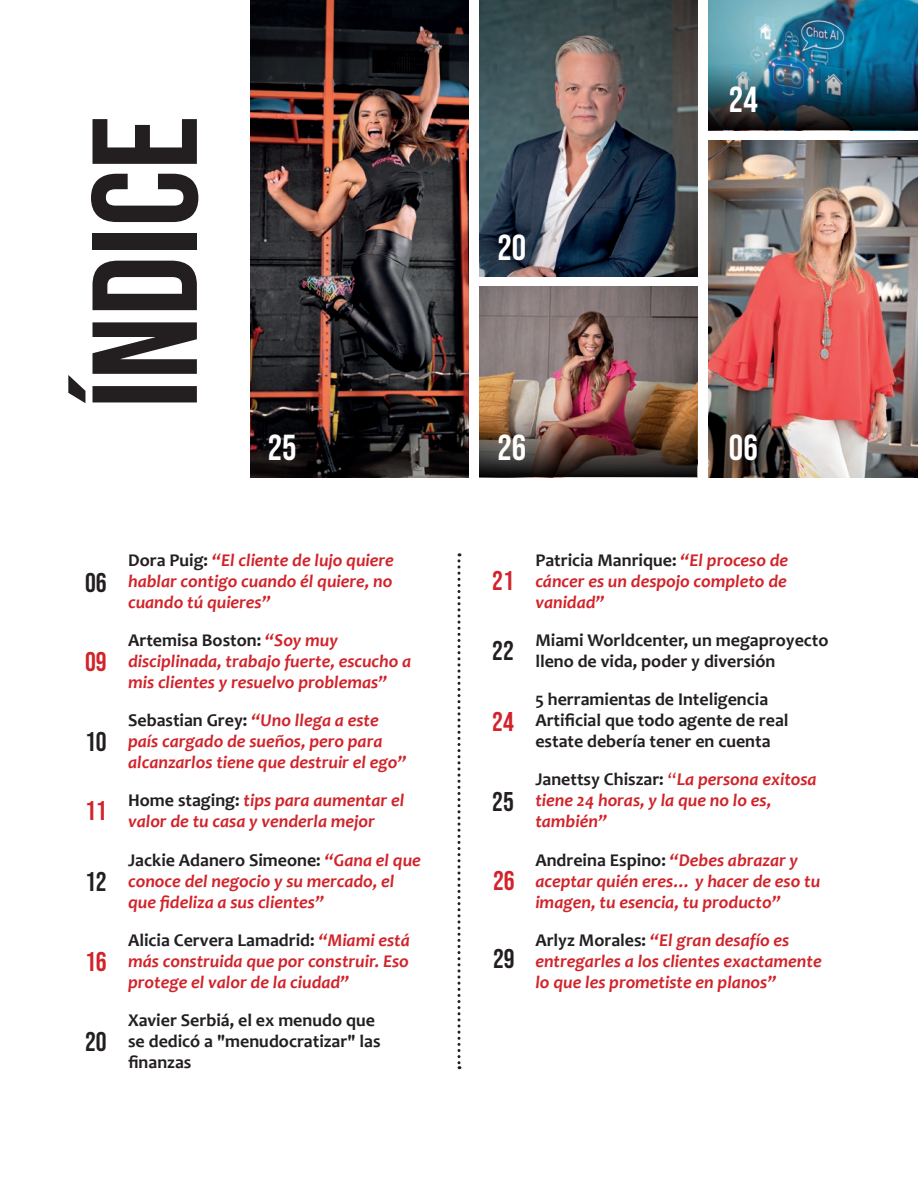
<style>
.page{position:relative;width:918px;height:1188px;background:#fff}
.page>*{position:absolute;margin:0;border:0;box-sizing:border-box;transform-origin:0 0}
.t1{font:149.1px "Bebas Neue";color:#231f20}
.t2{font:36px "Bebas Neue";color:#fff}
.t3{font:27px "Bebas Neue";color:#231f20}
.t4{font:27px "Bebas Neue";color:#d3222b}
.t5{font:27px "Bebas Neue";color:#d2222a}
.t6{font:27px "Bebas Neue";color:#d1232a}
.t7{font:italic 700 18px/21px "Candara";color:#d1232a}
.t8{font:700 18px/21px "Candara";color:#231f20}
.s1{font-style:normal;color:#231f20}
.s2{font-weight:400;font-style:normal}
</style>
<div class="page">
<img style="left:708px;top:0;width:210px;height:19px">
<img style="left:479px;top:287px;width:218px;height:79px">
<img style="left:708px;top:141px;width:210px;height:336px">
<img style="left:251px;top:0;width:218px;height:477px">
<img style="left:479px;top:0;width:218px;height:276px">
<img style="left:708px;top:19px;width:210px;height:111px">
<img style="left:479px;top:366px;width:218px;height:111px">
<svg style="left:458px;top:553px;width:2px;height:516px"></svg>
<h1 class="t1" style="left:61px;top:409px;width:294px;rotate:-90deg">Índice</h1>
<h2 class="t2" style="left:268px;top:427px;width:30px">25</h2>
<h3 class="t3" style="left:85px;top:567px;width:23px">06</h3>
<h3 class="t6" style="left:85px;top:646px;width:23px">09</h3>
<h3 class="t3" style="left:85px;top:726px;width:23px">10</h3>
<h3 class="t5" style="left:85px;top:795px;width:23px">11</h3>
<h3 class="t3" style="left:85px;top:866px;width:23px">12</h3>
<h3 class="t5" style="left:85px;top:946px;width:23px">16</h3>
<h3 class="t3" style="left:85px;top:1026px;width:23px">20</h3>
<p class="t7" style="left:128px;top:550px;width:267px;text-align:justify"><span class="s1">Dora Puig:</span> “El cliente de lujo quiere hablar contigo cuando él quiere, no cuando tú quieres”</p>
<p class="t7" style="left:128px;top:630px;width:285px"><span class="s1">Artemisa Boston:</span> “Soy muy disciplinada, trabajo fuerte, escucho a mis clientes y resuelvo problemas”</p>
<p class="t7" style="left:128px;top:710px;width:280px"><span class="s1">Sebastian Grey:</span> “Uno llega a este país cargado de sueños, pero para alcanzarlos tiene que destruir el ego”</p>
<p class="t7" style="left:128px;top:790px;width:278px"><span class="s1">Home staging:</span> tips para aumentar el valor de tu casa y venderla mejor</p>
<p class="t7" style="left:128px;top:849px;width:294px"><span class="s1">Jackie Adanero Simeone:</span> “Gana el que conoce del negocio y su mercado, el que fideliza a sus clientes”</p>
<p class="t7" style="left:128px;top:929px;width:283px;text-align:justify"><span class="s1">Alicia Cervera Lamadrid:</span> “Miami está más construida que por construir. Eso protege el valor de la ciudad”</p>
<p class="t8" style="left:128px;top:1009px;width:254px">Xavier Serbiá, el ex menudo que se dedicó a "menudocratizar" las finanzas</p>
<h2 class="t2" style="left:498px;top:227px;width:30px">20</h2>
<h2 class="t2" style="left:729px;top:79px;width:30px">24</h2>
<h2 class="t2" style="left:498px;top:427px;width:30px">26</h2>
<h2 class="t2" style="left:729px;top:427px;width:30px">06</h2>
<h3 class="t4" style="left:492px;top:566px;width:23px">21</h3>
<h3 class="t3" style="left:492px;top:635px;width:23px">22</h3>
<h3 class="t4" style="left:492px;top:706px;width:23px">24</h3>
<h3 class="t3" style="left:492px;top:786px;width:23px">25</h3>
<h3 class="t4" style="left:493px;top:866px;width:23px">26</h3>
<h3 class="t3" style="left:493px;top:943px;width:23px">29</h3>
<p class="t7" style="left:535px;top:550px;width:254px;text-align:justify"><span class="s1">Patricia Manrique:</span> “El proceso de cáncer es un despojo completo de vanidad”</p>
<p class="t8" style="left:535px;top:630px;width:295px">Miami Worldcenter, un megaproyecto lleno de vida, poder y diversión</p>
<p class="t8" style="left:535px;top:689px;width:255px">5 herramientas de Inteligencia<br>Artificial que todo agente de real estate debería tener en cuenta</p>
<p class="t7" style="left:535px;top:769px;width:283px"><span class="s1">Janettsy Chiszar:</span> <span class="s2">“</span>La persona exitosa tiene 24 horas, y la que no lo es, también”</p>
<p class="t7" style="left:535px;top:849px;width:286px"><span class="s1">Andreina Espino:</span> “Debes abrazar y aceptar quién eres… y hacer de eso tu imagen, tu esencia, tu producto”</p>
<p class="t7" style="left:535px;top:929px;width:288px"><span class="s1">Arlyz Morales:</span> “El gran desafío es entregarles a los clientes exactamente lo que les prometiste en planos”</p>
</div>
